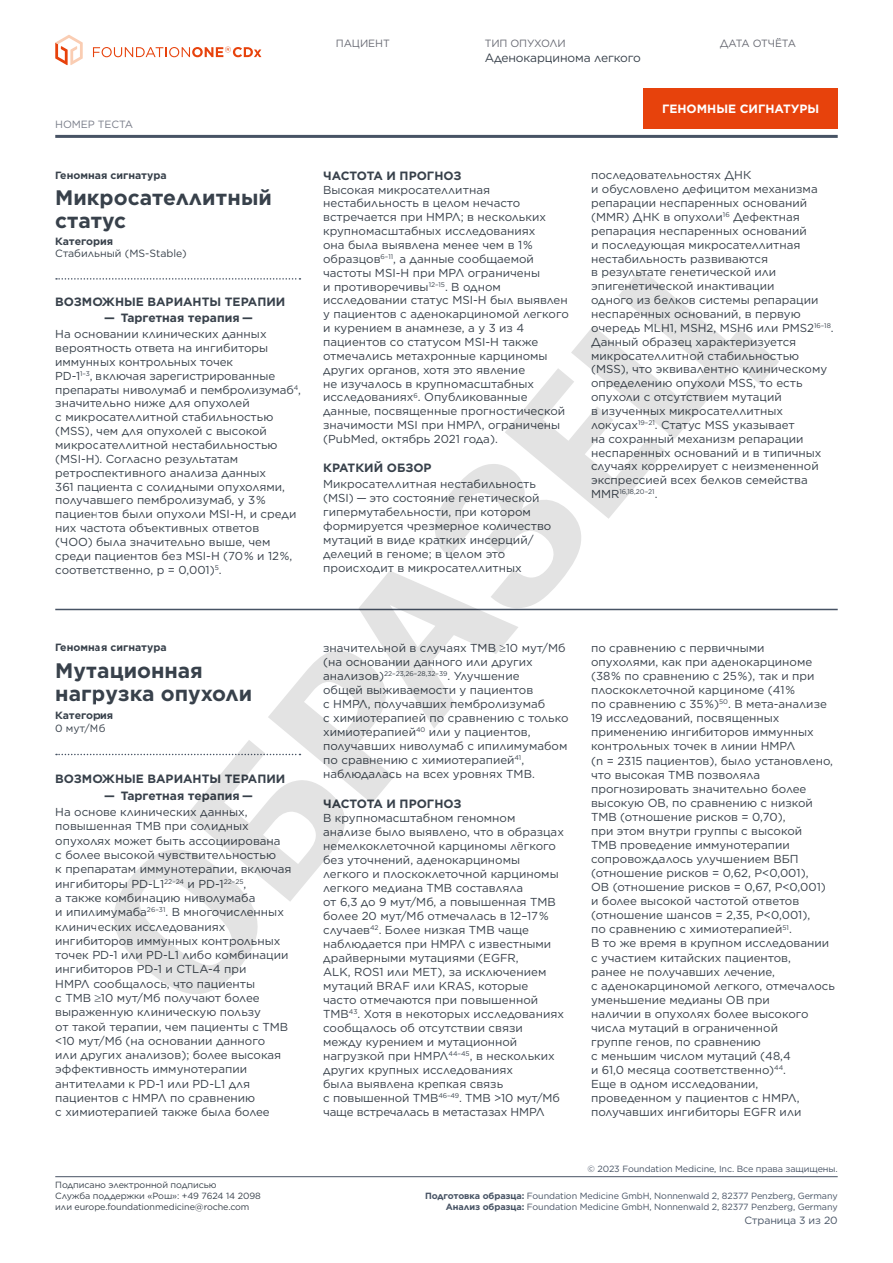
<style>
.page{position:relative;width:893px;height:1263px;background:#fff}
.page>*{position:absolute;margin:0;border:0;box-sizing:border-box;transform-origin:0 0}
.t1{font:700 21px/22.5px "Gotham";color:#38414b}
.t2{font:700 12px "Gotham";color:#38414b}
.t3{font:12px "Gotham";letter-spacing:-.01em;color:#38414b}
.t4{font:700 12px "Gotham";color:#fff}
.t5{font:11.55px/13.8px "Gotham";color:#38414b}
.t6{font:700 10.5px "Gotham";color:#38414b}
.t7{font:10.5px "Gotham";color:#38414b}
.t8{font:10.5px "Gotham";letter-spacing:-.01em;color:#696b74}
.t9{font:10.5px "Gotham";letter-spacing:-.01em;color:#475364}
.t10{font:10.5px "Gotham";letter-spacing:-.04em;color:#696b74}
.t11{font:10.5px "Gotham";letter-spacing:-.01em;color:#797d89}
.t12{font:9px/10.5px "Gotham";letter-spacing:-.01em;color:#475364;text-align:right}
.t13{font:9px/10.8px "Gotham";letter-spacing:-.01em;color:#38414b}
.t14{font:6.75px "Gotham";color:#38414b}
.s1{font-size:11.55px}
.s2{font-weight:700}
</style>
<div class="page">
<hr style="left:55px;top:1176px;width:783px;height:1px;background:#475364">
<svg style="left:55px;top:35px;width:28px;height:30px"></svg>
<svg style="left:93px;top:47px;width:168px;height:10px"></svg>
<svg style="left:56px;top:754px;width:39px;height:1px"></svg>
<hr style="left:55px;top:609px;width:783px;height:1px;background:#475364">
<svg style="left:56px;top:278px;width:39px;height:2px"></svg>
<hr style="left:55px;top:135px;width:783px;height:3px;background:#475364">
<div style="left:644px;top:88px;width:194px;height:40px;background:#e7420c"></div>
<svg style="left:96px;top:269px;width:683px;height:725px"></svg>
<p class="t11" style="left:55px;top:118px;width:79px">НОМЕР ТЕСТА</p>
<p class="t6" style="left:55px;top:168px;width:113px">Геномная сигнатура</p>
<h1 class="t1" style="left:55px;top:186px;width:218px">Микросателлитный статус</h1>
<p class="t6" style="left:55px;top:234px;width:60px">Категория</p>
<p class="t7" style="left:55px;top:247px;width:133px">Стабильный (MS-Stable)</p>
<p class="t2" style="left:55px;top:293px;width:232px">ВОЗМОЖНЫЕ ВАРИАНТЫ ТЕРАПИИ</p>
<p class="t2" style="left:104px;top:310px;width:150px">— Таргетная терапия —</p>
<p class="t5" style="left:55px;top:327px;width:247px">На основании клинических данных вероятность ответа на ингибиторы иммунных контрольных точек<br>PD‑1<sup>1–3</sup>, включая зарегистрированные препараты ниволумаб и пембролизумаб<sup>4</sup>, значительно ниже для опухолей<br>с микросателлитной стабильностью (MSS), чем для опухолей с высокой микросателлитной нестабильностью (MSI-H). Согласно результатам ретроспективного анализа данных<br>361 пациента с солидными опухолями, получавшего пембролизумаб, у 3 % пациентов были опухоли MSI-H, и среди них частота объективных ответов<br>(ЧОО) была значительно выше, чем среди пациентов без MSI-H (70 % и 12 %, соответственно, p = 0,001)<sup>5</sup>.</p>
<p class="t8" style="left:336px;top:37px;width:55px">ПАЦИЕНТ</p>
<p class="t8" style="left:485px;top:37px;width:83px">ТИП ОПУХОЛИ</p>
<p class="t3" style="left:485px;top:50px;width:158px">Аденокарцинома легкого</p>
<p class="t10" style="left:720px;top:37px;width:78px">ДАТА ОТЧЁТА</p>
<p class="t4" style="left:662px;top:101px;width:159px">ГЕНОМНЫЕ СИГНАТУРЫ</p>
<p class="t2" style="left:323px;top:167px;width:140px">ЧАСТОТА И ПРОГНОЗ</p>
<p class="t5" style="left:323px;top:182px;width:247px">Высокая микросателлитная нестабильность в целом нечасто встречается при НМРЛ; в нескольких крупномасштабных исследованиях<br>она была выявлена менее чем в 1 % образцов<sup>6–11</sup>, а данные сообщаемой частоты MSI-H при МРЛ ограничены<br>и противоречивы<sup>12–15</sup>. В одном исследовании статус MSI-H был выявлен у пациентов с аденокарциномой легкого и курением в анамнезе, а у 3 из 4 пациентов со статусом MSI-H также отмечались метахронные карциномы других органов, хотя это явление<br>не изучалось в крупномасштабных исследованиях<sup>6</sup>. Опубликованные данные, посвященные прогностической значимости MSI при НМРЛ, ограничены (PubMed, октябрь 2021 года).</p>
<p class="t2" style="left:323px;top:460px;width:110px">КРАТКИЙ ОБЗОР</p>
<p class="t5" style="left:323px;top:477px;width:230px">Микросателлитная нестабильность (MSI) — это состояние генетической гипермутабельности, при котором формируется чрезмерное количество мутаций в виде кратких инсерций/ делеций в геноме; в целом это происходит в микросателлитных</p>
<p class="t5" style="left:591px;top:168px;width:244px">последовательностях ДНК<br>и обусловлено дефицитом механизма репарации неспаренных оснований (MMR) ДНК в опухоли<sup>16</sup> Дефектная репарация неспаренных оснований<br>и последующая микросателлитная нестабильность развиваются<br>в результате генетической или эпигенетической инактивации<br>одного из белков системы репарации неспаренных оснований, в первую очередь MLH1, MSH2, MSH6 или PMS2<sup>16–18</sup>.<br>Данный образец характеризуется микросателлитной стабильностью (MSS), что эквивалентно клиническому определению опухоли MSS, то есть опухоли с отсутствием мутаций<br>в изученных микросателлитных локусах<sup>19–21</sup>. Статус MSS указывает<br>на сохранный механизм репарации неспаренных оснований и в типичных случаях коррелирует с неизмененной экспрессией всех белков семейства</p>
<p class="t14" style="left:591px;top:488px;width:68px"><span class="s1">MMR</span>16,18,20–21<span class="s1">.</span></p>
<p class="t6" style="left:55px;top:640px;width:113px">Геномная сигнатура</p>
<h1 class="t1" style="left:55px;top:659px;width:198px;line-height:23px">Мутационная нагрузка опухоли</h1>
<p class="t6" style="left:55px;top:708px;width:60px">Категория</p>
<p class="t7" style="left:55px;top:721px;width:52px">0 мут/Мб</p>
<p class="t2" style="left:55px;top:771px;width:232px">ВОЗМОЖНЫЕ ВАРИАНТЫ ТЕРАПИИ</p>
<p class="t2" style="left:104px;top:787px;width:150px">— Таргетная терапия —</p>
<p class="t5" style="left:55px;top:805px;width:238px;line-height:14.2px">На основе клинических данных, повышенная TMB при солидных опухолях может быть ассоциирована<br>с более высокой чувствительностью<br>к препаратам иммунотерапии, включая ингибиторы PD-L1<sup>22–24</sup> и PD‑1<sup>22–25</sup>,<br>а также комбинацию ниволумаба<br>и ипилимумаба<sup>26–31</sup>. В многочисленных клинических исследованиях ингибиторов иммунных контрольных точек PD‑1 или PD-L1 либо комбинации ингибиторов PD‑1 и CTLA‑4 при<br>НМРЛ сообщалось, что пациенты<br>с TMB ≥10 мут/Мб получают более выраженную клиническую пользу<br>от такой терапии, чем пациенты с TMB &lt;10 мут/Мб (на основании данного<br>или других анализов); более высокая эффективность иммунотерапии антителами к PD‑1 или PD-L1 для пациентов с НМРЛ по сравнению<br>с химиотерапией также была более</p>
<p class="t13" style="left:55px;top:1179px;width:207px">Подписано электронной подписью<br>Служба поддержки «Рош»: +49 7624 14 2098 или europe.foundationmedicine@roche.com</p>
<p class="t5" style="left:323px;top:641px;width:247px">значительной в случаях TMB ≥10 мут/Мб (на основании данного или других анализов)<sup>22–23,26–28,32–39</sup>. Улучшение<br>общей выживаемости у пациентов<br>с НМРЛ, получавших пембролизумаб<br>с химиотерапией по сравнению с только химиотерапией<sup>40</sup> или у пациентов, получавших ниволумаб с ипилимумабом по сравнению с химиотерапией<sup>41</sup>, наблюдалась на всех уровнях TMB.</p>
<p class="t2" style="left:323px;top:795px;width:140px">ЧАСТОТА И ПРОГНОЗ</p>
<p class="t5" style="left:323px;top:810px;width:242px">В крупномасштабном геномном анализе было выявлено, что в образцах немелкоклеточной карциномы лёгкого без уточнений, аденокарциномы легкого и плоскоклеточной карциномы легкого медиана TMB составляла<br>от 6,3 до 9 мут/Мб, а повышенная TMB более 20 мут/Мб отмечалась в 12–17 % случаев<sup>42</sup>. Более низкая TMB чаще наблюдается при НМРЛ с известными драйверными мутациями (EGFR,<br>ALK, ROS1 или MET), за исключением мутаций BRAF или KRAS, которые часто отмечаются при повышенной TMB<sup>43</sup>. Хотя в некоторых исследованиях сообщалось об отсутствии связи между курением и мутационной нагрузкой при НМРЛ<sup>44–45</sup>, в нескольких других крупных исследованиях<br>была выявлена крепкая связь<br>с повышенной TMB<sup>46–49</sup>. TMB &gt;10 мут/Мб чаще встречалась в метастазах НМРЛ</p>
<p class="t5" style="left:591px;top:641px;width:245px">по сравнению с первичными<br>опухолями, как при аденокарциноме<br>(38 % по сравнению с 25 %), так и при плоскоклеточной карциноме (41 %<br>по сравнению с 35 %)<sup>50</sup>. В мета-анализе<br>19 исследований, посвященных применению ингибиторов иммунных контрольных точек в линии НМРЛ<br>(n = 2315 пациентов), было установлено, что высокая TMB позволяла прогнозировать значительно более высокую ОВ, по сравнению с низкой<br>TMB (отношение рисков = 0,70),<br>при этом внутри группы с высокой<br>TMB проведение иммунотерапии сопровождалось улучшением ВБП (отношение рисков = 0,62, P&lt;0,001),<br>ОВ (отношение рисков = 0,67, P&lt;0,001) и более высокой частотой ответов (отношение шансов = 2,35, P&lt;0,001),<br>по сравнению с химиотерапией<sup>51</sup>.<br>В то же время в крупном исследовании с участием китайских пациентов,<br>ранее не получавших лечение,<br>с аденокарциномой легкого, отмечалось уменьшение медианы ОВ при<br>наличии в опухолях более высокого числа мутаций в ограниченной<br>группе генов, по сравнению<br>с меньшим числом мутаций (48,4<br>и 61,0 месяца соответственно)<sup>44</sup>.<br>Еще в одном исследовании, проведенном у пациентов с НМРЛ, получавших ингибиторы EGFR или</p>
<p class="t12" style="left:587px;top:1163px;width:252px">© 2023 Foundation Medicine, Inc. Все права защищены.</p>
<p class="t12" style="left:425px;top:1191px;width:414px"><span class="s2">Подготовка образца:</span> Foundation Medicine GmbH, Nonnenwald 2, 82377 Penzberg, Germany<br><span class="s2">Анализ образца:</span> Foundation Medicine GmbH, Nonnenwald 2, 82377 Penzberg, Germany</p>
<p class="t9" style="left:744px;top:1214px;width:95px">Страница 3 из 20</p>
</div>
